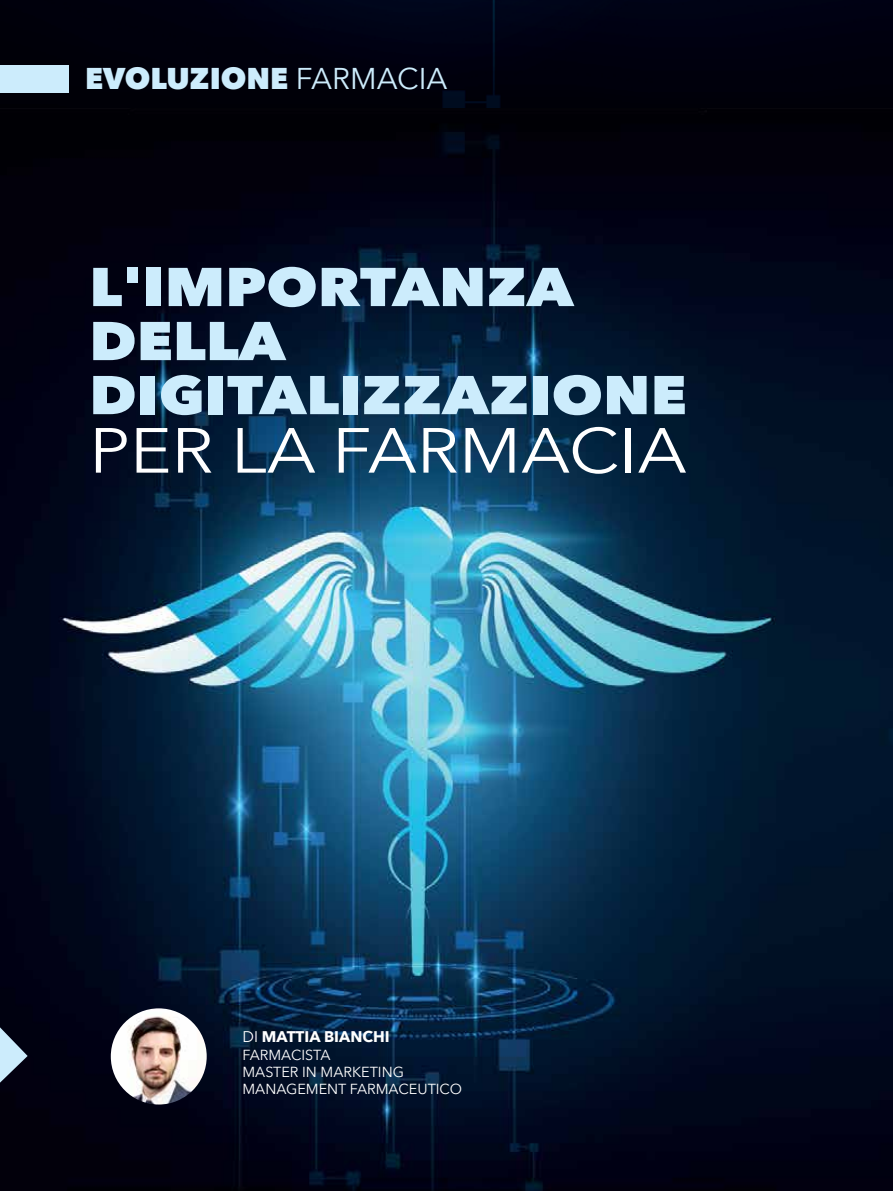
<style>
.page{position:relative;width:893px;height:1191px;background:#fff}
.page>*{position:absolute;margin:0;border:0;box-sizing:border-box;transform-origin:0 0}
.t1{font:63px "Avenir Next";color:#fff;scale:1.11 1}
.t2{font:800 54px/54px "Avenir Next";color:#ccecfc;scale:1.11 1}
.t3{font:800 30px "Avenir Next";color:#ccecfc}
.t4{font:700 15.45px "Avenir Next";color:#fff}
.t5{font:14.55px/17.4px "Avenir Next";color:#fff}
.s1{font-weight:400}
</style>
<div class="page">
<img style="left:0;top:0;width:893px;height:108px">
<img style="left:0;top:108px;width:893px;height:1083px">
<div style="left:0;top:66px;width:68px;height:27px;background:#ccecfc"></div>
<img style="left:111px;top:1008px;width:96px;height:96px;border-radius:48px">
<svg style="left:0;top:1027px;width:28px;height:55px;background:#657585"></svg>
<p class="t3" style="left:85px;top:60px;width:364px">EVOLUZIONE <span class="s1">FARMACIA</span></p>
<p class="t2" style="left:89px;top:260px;width:540px">L'IMPORTANZA<br>DELLA<br>DIGITALIZZAZIONE</p>
<p class="t1" style="left:89px;top:413px;width:540px">PER LA FARMACIA</p>
<p class="t4" style="left:242px;top:1027px;width:149px"><span class="s1">DI</span> MATTIA BIANCHI</p>
<p class="t5" style="left:242px;top:1045px;width:221px">FARMACISTA<br>MASTER IN MARKETING<br>MANAGEMENT FARMACEUTICO</p>
</div>
